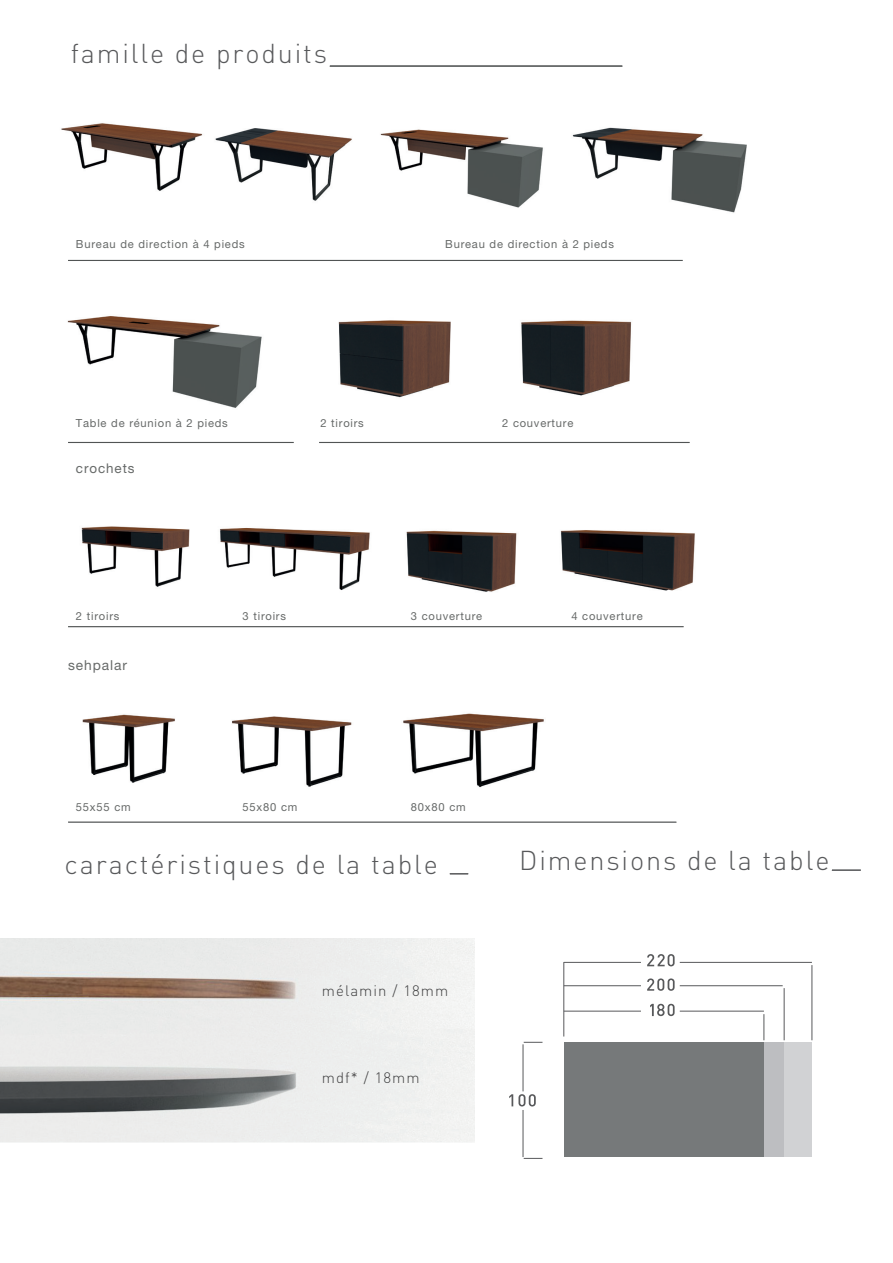
<style>
.page{position:relative;width:893px;height:1263px;background:#fff}
.page>*{position:absolute;margin:0;border:0;box-sizing:border-box;transform-origin:0 0}
.t1{font:300 27px "DIN Pro";letter-spacing:.07em;color:#58595b}
.t2{font:300 15px "DIN Pro";letter-spacing:.07em;color:#3f3f40}
.t3{font:13.8px "Helvetica Neue LT Pro";letter-spacing:.07em;color:#676a69}
.t4{font:13.35px "Helvetica Neue LT Pro";letter-spacing:.07em;color:#676a69}
.t5{font:11.25px "Helvetica Neue LT Pro";letter-spacing:.07em;color:#676a69}
</style>
<div class="page">
<svg style="left:450px;top:873px;width:18px;height:1px"></svg>
<hr style="left:832px;top:869px;width:29px;height:2px;background:#58595b">
<hr style="left:330px;top:65px;width:292px;height:2px;background:#4f5252">
<hr style="left:68px;top:260px;width:615px;height:1px;background:#515454">
<hr style="left:68px;top:626px;width:616px;height:1px;background:#515454">
<hr style="left:68px;top:821px;width:608px;height:2px;background:#515454">
<hr style="left:68px;top:442px;width:226px;height:1px;background:#515454">
<hr style="left:319px;top:442px;width:371px;height:1px;background:#515454">
<img style="left:521px;top:320px;width:111px;height:76px">
<img style="left:338px;top:320px;width:113px;height:78px">
<img style="left:81px;top:526px;width:109px;height:61px">
<img style="left:220px;top:528px;width:150px;height:62px">
<img style="left:406px;top:530px;width:111px;height:62px">
<img style="left:560px;top:530px;width:135px;height:61px">
<img style="left:82px;top:714px;width:93px;height:69px">
<img style="left:232px;top:716px;width:120px;height:71px">
<img style="left:403px;top:713px;width:141px;height:75px">
<img style="left:61px;top:123px;width:142px;height:68px">
<img style="left:215px;top:128px;width:137px;height:73px">
<img style="left:380px;top:129px;width:163px;height:79px">
<img style="left:572px;top:127px;width:175px;height:86px">
<img style="left:67px;top:316px;width:195px;height:92px">
<img style="left:0;top:939px;width:475px;height:203px">
<div style="left:564px;top:1042px;width:200px;height:115px;background:#76797a"></div>
<svg style="left:509px;top:1094px;width:27px;height:12px"></svg>
<hr style="left:523px;top:1044px;width:1px;height:47px;background:#58595b">
<hr style="left:523px;top:1110px;width:1px;height:47px;background:#58595b">
<svg style="left:524px;top:1042px;width:18px;height:1px"></svg>
<svg style="left:524px;top:1158px;width:18px;height:1px"></svg>
<div style="left:764px;top:1042px;width:20px;height:115px;background:#bdbec1"></div>
<div style="left:784px;top:1042px;width:28px;height:115px;background:#d1d2d4"></div>
<svg style="left:647px;top:978px;width:28px;height:13px"></svg>
<svg style="left:647px;top:954px;width:28px;height:12px"></svg>
<hr style="left:564px;top:962px;width:1px;height:74px;background:#58595b">
<hr style="left:564px;top:1011px;width:77px;height:1px;background:#58595b">
<hr style="left:680px;top:1011px;width:84px;height:1px;background:#58595b">
<hr style="left:564px;top:985px;width:77px;height:1px;background:#58595b">
<hr style="left:680px;top:985px;width:103px;height:1px;background:#58595b">
<hr style="left:564px;top:962px;width:77px;height:1px;background:#58595b">
<hr style="left:680px;top:962px;width:132px;height:1px;background:#58595b">
<svg style="left:764px;top:1014px;width:1px;height:26px"></svg>
<hr style="left:784px;top:988px;width:1px;height:52px;background:#58595b">
<hr style="left:812px;top:965px;width:1px;height:75px;background:#58595b">
<svg style="left:650px;top:1004px;width:25px;height:12px"></svg>
<h1 class="t1" style="left:71px;top:32px;width:258px">famille de produits</h1>
<p class="t5" style="left:76px;top:238px;width:170px">Bureau de direction à 4 pieds</p>
<p class="t5" style="left:445px;top:238px;width:170px">Bureau de direction à 2 pieds</p>
<p class="t5" style="left:76px;top:416px;width:153px">Table de réunion à 2 pieds</p>
<p class="t5" style="left:320px;top:416px;width:45px">2 tiroirs</p>
<p class="t5" style="left:502px;top:416px;width:73px">2 couverture</p>
<p class="t4" style="left:76px;top:460px;width:60px">crochets</p>
<p class="t5" style="left:76px;top:609px;width:45px">2 tiroirs</p>
<p class="t5" style="left:243px;top:609px;width:45px">3 tiroirs</p>
<p class="t5" style="left:411px;top:609px;width:73px">3 couverture</p>
<p class="t5" style="left:571px;top:609px;width:73px">4 couverture</p>
<p class="t3" style="left:68px;top:657px;width:61px">sehpalar</p>
<p class="t5" style="left:76px;top:800px;width:56px">55x55 cm</p>
<p class="t5" style="left:243px;top:800px;width:56px">55x80 cm</p>
<p class="t5" style="left:411px;top:800px;width:56px">80x80 cm</p>
<h1 class="t1" style="left:65px;top:843px;width:375px">caractéristiques de la table</h1>
<h1 class="t1" style="left:519px;top:839px;width:312px">Dimensions de la table</h1>
<h2 class="t2" style="left:322px;top:979px;width:128px">mélamin / 18mm</h2>
<h2 class="t2" style="left:322px;top:1066px;width:99px">mdf* / 18mm</h2>
</div>
